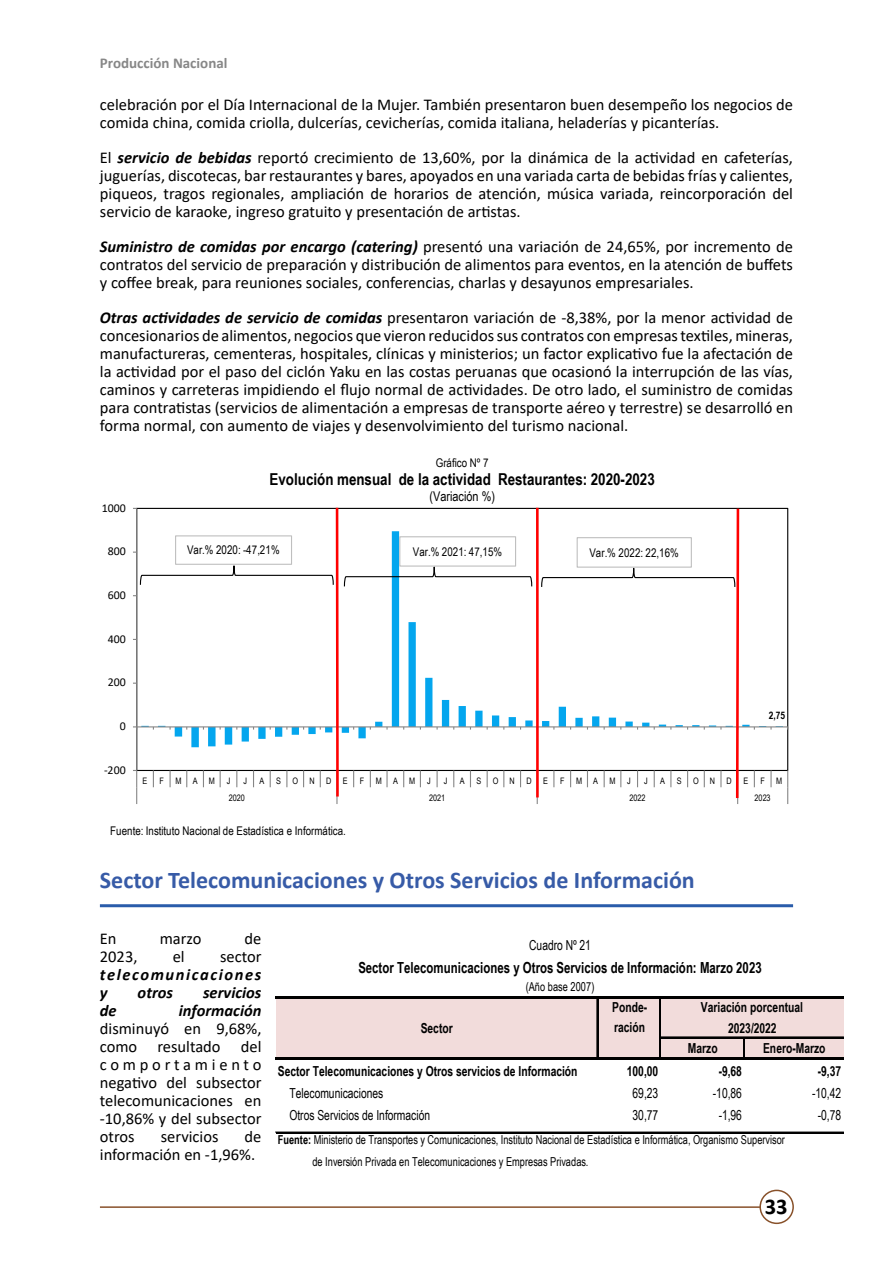
<style>
.page{position:relative;width:893px;height:1263px;background:#fff}
.page>*{position:absolute;margin:0;border:0;box-sizing:border-box;transform-origin:0 0}
.t1{font:700 24px "Calibri";color:#375ba7}
.t2{font:700 22.5px "Calibri";color:#000}
.t3{font:16.5px/18px "Calibri";color:#000;text-align:justify}
.t4{font:italic 700 16.5px "Calibri";color:#000}
.t5{font:italic 700 16.5px/18px "Calibri";letter-spacing:.1em;color:#000}
.t6{font:700 16.35px "Arial Narrow";color:#000}
.t7{font:700 15.3px "Arial Narrow";color:#000;scale:.91 1}
.t8{font:700 15px "Calibri";color:#878787}
.t9{font:700 13.8px/20.1px "Arial Narrow";color:#000;scale:.91 1}
.t10{font:13.8px "Arial Narrow";letter-spacing:-.005em;color:#000;scale:.91 1}
.t11{font:13.35px "Arial Narrow";color:#000}
.t12{font:12.3px/21.1px "Arial Narrow";letter-spacing:.005em;color:#000;scale:.91 1}
.t13{font:12px "Arial Narrow";letter-spacing:.005em;color:#000}
.t14{font:12px "Calibri";color:#000}
.t15{font:700 10.35px "Arial Narrow";color:#000}
.t16{font:8.85px "Arial Narrow";letter-spacing:.005em;color:#000}
.s1{font-weight:700;font-style:italic}
.s2{font-weight:700}
</style>
<div class="page">
<hr style="left:100px;top:1206px;width:693px;height:2px;background:#88512a">
<div style="left:760px;top:1190px;width:33px;height:33px;background:#fff;border-radius:50%"></div>
<div style="left:759px;top:1190px;width:35px;height:34px;border:2px solid #88512a;border-radius:50%"></div>
<hr style="left:100px;top:904px;width:693px;height:3px;background:#2a5caa">
<hr style="left:137px;top:726px;width:651px;height:1px;background:#868686">
<svg style="left:754px;top:770px;width:1px;height:17px"></svg>
<svg style="left:770px;top:770px;width:2px;height:17px"></svg>
<svg style="left:787px;top:770px;width:1px;height:34px"></svg>
<svg style="left:133px;top:507px;width:607px;height:297px"></svg>
<div style="left:276px;top:997px;width:322px;height:41px;background:#f2dcdb"></div>
<div style="left:597px;top:997px;width:64px;height:41px;background:#f2dcdb"></div>
<div style="left:660px;top:997px;width:183px;height:41px;background:#f2dcdb"></div>
<div style="left:276px;top:1038px;width:322px;height:21px;background:#f2dcdb"></div>
<div style="left:597px;top:1038px;width:246px;height:21px;background:#f2dcdb"></div>
<hr style="left:276px;top:996px;width:384px;height:3px;background:#000">
<svg style="left:659px;top:999px;width:2px;height:18px"></svg>
<hr style="left:276px;top:1057px;width:384px;height:3px;background:#000">
<hr style="left:597px;top:999px;width:1px;height:58px;background:#000">
<hr style="left:659px;top:1017px;width:1px;height:40px;background:#000">
<hr style="left:660px;top:1017px;width:1px;height:40px;background:#000">
<svg style="left:743px;top:1038px;width:2px;height:19px"></svg>
<hr style="left:660px;top:996px;width:183px;height:3px;background:#000">
<hr style="left:661px;top:1037px;width:182px;height:1px;background:#000">
<hr style="left:660px;top:1057px;width:183px;height:3px;background:#000">
<hr style="left:276px;top:1132px;width:567px;height:1px;background:#000">
<p class="t8" style="left:100px;top:53px;width:129px">Producción Nacional</p>
<p class="t3" style="left:100px;top:95px;width:695px">celebración por el Día Internacional de la Mujer. También presentaron buen desempeño los negocios de comida china, comida criolla, dulcerías, cevicherías, comida italiana, heladerías y picanterías.</p>
<p class="t3" style="left:100px;top:148px;width:695px">El <span class="s1">servicio de bebidas</span> reportó crecimiento de 13,60%, por la dinámica de la actividad en cafeterías, juguerías, discotecas, bar restaurantes y bares, apoyados en una variada carta de bebidas frías y calientes, piqueos, tragos regionales, ampliación de horarios de atención, música variada, reincorporación del servicio de karaoke, ingreso gratuito y presentación de artistas.</p>
<p class="t3" style="left:100px;top:237px;width:695px"><span class="s1">Suministro de comidas por encargo (catering)</span> presentó una variación de 24,65%, por incremento de contratos del servicio de preparación y distribución de alimentos para eventos, en la atención de buffets y coffee break, para reuniones sociales, conferencias, charlas y desayunos empresariales.</p>
<p class="t3" style="left:100px;top:308px;width:695px"><span class="s1">Otras actividades de servicio de comidas</span> presentaron variación de -8,38%, por la menor actividad de concesionarios de alimentos, negocios que vieron reducidos sus contratos con empresas textiles, mineras, manufactureras, cementeras, hospitales, clínicas y ministerios; un factor explicativo fue la afectación de la actividad por el paso del ciclón Yaku en las costas peruanas que ocasionó la interrupción de las vías, caminos y carreteras impidiendo el flujo normal de actividades. De otro lado, el suministro de comidas para contratistas (servicios de alimentación a empresas de transporte aéreo y terrestre) se desarrolló en forma normal, con aumento de viajes y desenvolvimiento del turismo nacional.</p>
<p class="t14" style="left:102px;top:499px;width:25px">1000</p>
<p class="t14" style="left:108px;top:543px;width:20px">800</p>
<p class="t14" style="left:108px;top:587px;width:20px">600</p>
<p class="t14" style="left:108px;top:630px;width:20px">400</p>
<p class="t14" style="left:108px;top:674px;width:20px">200</p>
<p class="t14" style="left:120px;top:718px;width:8px">0</p>
<p class="t14" style="left:104px;top:761px;width:23px">-200</p>
<p class="t13" style="left:436px;top:454px;width:54px">Gráfico Nº 7</p>
<p class="t6" style="left:270px;top:466px;width:387px">Evolución mensual de la actividad Restaurantes: 2020-2023</p>
<p class="t11" style="left:430px;top:486px;width:67px">(Variación %)</p>
<p class="t13" style="left:187px;top:541px;width:94px">Var.% 2020: -47,21%</p>
<p class="t13" style="left:413px;top:543px;width:91px">Var.% 2021: 47,15%</p>
<p class="t13" style="left:589px;top:544px;width:91px">Var.% 2022: 22,16%</p>
<p class="t15" style="left:769px;top:707px;width:18px">2,75</p>
<p class="t16" style="left:143px;top:775px;width:6px">E</p>
<p class="t16" style="left:160px;top:775px;width:6px">F</p>
<p class="t16" style="left:175px;top:775px;width:8px">M</p>
<p class="t16" style="left:193px;top:775px;width:6px">A</p>
<p class="t16" style="left:209px;top:775px;width:8px">M</p>
<p class="t16" style="left:227px;top:775px;width:5px">J</p>
<p class="t16" style="left:243px;top:775px;width:5px">J</p>
<p class="t16" style="left:259px;top:775px;width:6px">A</p>
<p class="t16" style="left:276px;top:775px;width:6px">S</p>
<p class="t16" style="left:292px;top:775px;width:7px">O</p>
<p class="t16" style="left:309px;top:775px;width:7px">N</p>
<p class="t16" style="left:326px;top:775px;width:7px">D</p>
<p class="t16" style="left:343px;top:775px;width:6px">E</p>
<p class="t16" style="left:360px;top:775px;width:6px">F</p>
<p class="t16" style="left:376px;top:775px;width:8px">M</p>
<p class="t16" style="left:393px;top:775px;width:6px">A</p>
<p class="t16" style="left:409px;top:775px;width:8px">M</p>
<p class="t16" style="left:427px;top:775px;width:5px">J</p>
<p class="t16" style="left:444px;top:775px;width:5px">J</p>
<p class="t16" style="left:460px;top:775px;width:6px">A</p>
<p class="t16" style="left:476px;top:775px;width:6px">S</p>
<p class="t16" style="left:493px;top:775px;width:7px">O</p>
<p class="t16" style="left:510px;top:775px;width:7px">N</p>
<p class="t16" style="left:526px;top:775px;width:7px">D</p>
<p class="t16" style="left:543px;top:775px;width:6px">E</p>
<p class="t16" style="left:560px;top:775px;width:6px">F</p>
<p class="t16" style="left:576px;top:775px;width:8px">M</p>
<p class="t16" style="left:593px;top:775px;width:6px">A</p>
<p class="t16" style="left:609px;top:775px;width:8px">M</p>
<p class="t16" style="left:627px;top:775px;width:5px">J</p>
<p class="t16" style="left:644px;top:775px;width:5px">J</p>
<p class="t16" style="left:660px;top:775px;width:6px">A</p>
<p class="t16" style="left:677px;top:775px;width:6px">S</p>
<p class="t16" style="left:693px;top:775px;width:7px">O</p>
<p class="t16" style="left:710px;top:775px;width:7px">N</p>
<p class="t16" style="left:727px;top:775px;width:7px">D</p>
<p class="t16" style="left:743px;top:775px;width:6px">E</p>
<p class="t16" style="left:760px;top:775px;width:6px">F</p>
<p class="t16" style="left:776px;top:775px;width:8px">M</p>
<p class="t16" style="left:229px;top:791px;width:18px">2020</p>
<p class="t16" style="left:429px;top:791px;width:18px">2021</p>
<p class="t16" style="left:629px;top:791px;width:18px">2022</p>
<p class="t16" style="left:755px;top:791px;width:18px">2023</p>
<p class="t13" style="left:110px;top:822px;width:237px">Fuente: Instituto Nacional de Estadística e Informática.</p>
<h1 class="t1" style="left:100px;top:863px;width:596px">Sector Telecomunicaciones y Otros Servicios de Información</h1>
<p class="t3" style="left:100px;top:929px;width:18px">En</p>
<p class="t3" style="left:160px;top:929px;width:43px">marzo</p>
<p class="t3" style="left:245px;top:929px;width:18px">de</p>
<p class="t3" style="left:100px;top:947px;width:39px">2023,</p>
<p class="t3" style="left:173px;top:947px;width:13px">el</p>
<p class="t3" style="left:220px;top:947px;width:43px">sector</p>
<p class="t5" style="left:100px;top:965px;width:163px">telecomunicaciones y</p>
<p class="t4" style="left:138px;top:981px;width:37px">otros</p>
<p class="t4" style="left:203px;top:981px;width:60px">servicios</p>
<p class="t4" style="left:100px;top:999px;width:18px">de</p>
<p class="t4" style="left:179px;top:999px;width:84px">información</p>
<p class="t3" style="left:100px;top:1019px;width:163px">disminuyó en 9,68%, como resultado del comportamiento negativo del subsector telecomunicaciones en -10,86% y del subsector otros</p>
<p class="t3" style="left:100px;top:1127px;width:163px;text-indent:145px">de información en -1,96%.</p>
<p class="t3" style="left:161px;top:1127px;width:59px">servicios</p>
<p class="t10" style="left:529px;top:935px;width:69px">Cuadro Nº 21</p>
<p class="t7" style="left:358px;top:955px;width:445px">Sector Telecomunicaciones y Otros Servicios de Información: Marzo 2023</p>
<p class="t12" style="left:526px;top:975px;width:77px">(Año base 2007)</p>
<p class="t9" style="left:612px;top:996px;width:40px">Ponde&shy;ración</p>
<p class="t9" style="left:701px;top:996px;width:114px">Variación porcentual</p>
<p class="t9" style="left:421px;top:1017px;width:37px">Sector</p>
<p class="t9" style="left:728px;top:1017px;width:55px">2023/2022</p>
<p class="t9" style="left:688px;top:1038px;width:34px">Marzo</p>
<p class="t9" style="left:763px;top:1038px;width:70px">Enero-Marzo</p>
<p class="t9" style="left:278px;top:1060px;width:331px">Sector Telecomunicaciones y Otros servicios de Información</p>
<p class="t9" style="left:627px;top:1060px;width:36px">100,00</p>
<p class="t9" style="left:719px;top:1060px;width:27px">-9,68</p>
<p class="t9" style="left:818px;top:1060px;width:27px">-9,37</p>
<p class="t10" style="left:289px;top:1083px;width:105px">Telecomunicaciones</p>
<p class="t10" style="left:633px;top:1083px;width:30px">69,23</p>
<p class="t10" style="left:713px;top:1083px;width:33px">-10,86</p>
<p class="t10" style="left:812px;top:1083px;width:33px">-10,42</p>
<p class="t10" style="left:289px;top:1105px;width:156px">Otros Servicios de Información</p>
<p class="t10" style="left:633px;top:1105px;width:30px">30,77</p>
<p class="t10" style="left:719px;top:1105px;width:27px">-1,96</p>
<p class="t10" style="left:818px;top:1105px;width:27px">-0,78</p>
<p class="t12" style="left:312px;top:1129px;width:521px;text-indent:-35px"><span class="s2">Fuente:</span> Ministerio de Transportes y Comunicaciones, Instituto Nacional de Estadística e Informática, Organismo Supervisor de Inversión Privada en Telecomunicaciones y Empresas Privadas.</p>
<h2 class="t2" style="left:765px;top:1191px;width:24px">33</h2>
</div>
